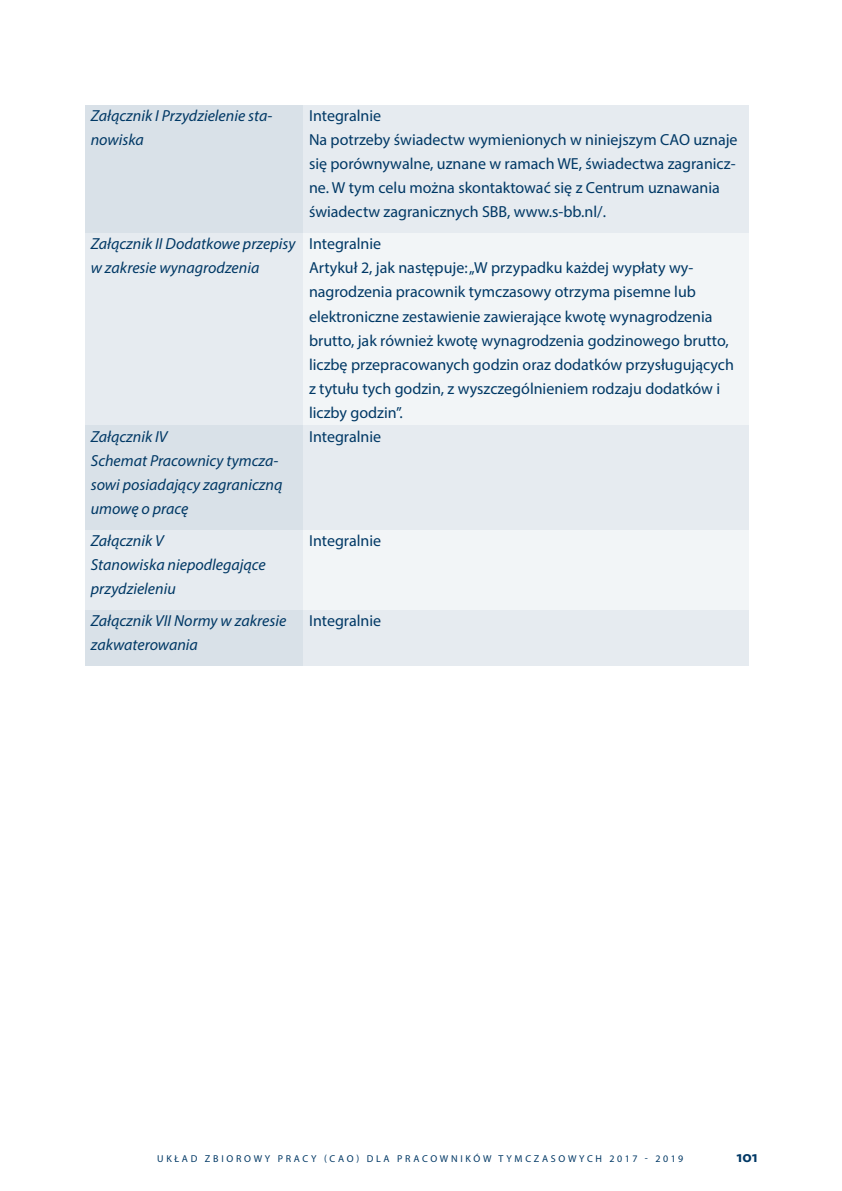
<style>
.page{position:relative;width:842px;height:1191px;background:#fff}
.page>*{position:absolute;margin:0;border:0;box-sizing:border-box;transform-origin:0 0}
.t1{font:16px/24px "Myriad Pro";color:#003865}
.t2{font:italic 16px/24px "Myriad Pro";color:#003865}
.t3{font:700 16px "Kievit";color:#003865}
.t4{font:10px "Myriad Pro";letter-spacing:.27em;color:#003865}
</style>
<div class="page">
<div style="left:85px;top:105px;width:218px;height:128px;background:#d9e1e8"></div>
<div style="left:303px;top:105px;width:445px;height:128px;background:#e6ebf0"></div>
<div style="left:85px;top:233px;width:218px;height:192px;background:#e6ebf0"></div>
<div style="left:303px;top:233px;width:445px;height:192px;background:#f2f5f7"></div>
<div style="left:85px;top:425px;width:218px;height:104px;background:#d9e1e8"></div>
<div style="left:303px;top:425px;width:445px;height:104px;background:#e6ebf0"></div>
<div style="left:85px;top:529px;width:218px;height:80px;background:#e6ebf0"></div>
<div style="left:303px;top:529px;width:445px;height:80px;background:#f2f5f7"></div>
<div style="left:85px;top:609px;width:218px;height:56px;background:#d9e1e8"></div>
<div style="left:303px;top:609px;width:445px;height:56px;background:#e6ebf0"></div>
<p class="t2" style="left:91px;top:104px;width:183px">Załącznik I Przydzielenie sta&shy;nowiska</p>
<p class="t1" style="left:309px;top:104px;width:430px">Integralnie<br>Na potrzeby świadectw wymienionych w niniejszym CAO uznaje się porównywalne, uznane w ramach WE, świadectwa zagranicz&shy;ne. W tym celu można skontaktować się z Centrum uznawania świadectw zagranicznych SBB, www.s-bb.nl/.</p>
<p class="t2" style="left:91px;top:232px;width:206px">Załącznik II Dodatkowe przepisy w zakresie wynagrodzenia</p>
<p class="t1" style="left:309px;top:232px;width:426px">Integralnie<br>Artykuł 2, jak następuje: „W przypadku każdej wypłaty wy&shy;nagrodzenia pracownik tymczasowy otrzyma pisemne lub elektroniczne zestawienie zawierające kwotę wynagrodzenia brutto, jak również kwotę wynagrodzenia godzinowego brutto, liczbę przepracowanych godzin oraz dodatków przysługujących z tytułu tych godzin, z wyszczególnieniem rodzaju dodatków i liczby godzin”.</p>
<p class="t2" style="left:91px;top:424px;width:193px">Załącznik IV<br>Schemat Pracownicy tymcza&shy;sowi posiadający zagraniczną umowę o pracę</p>
<p class="t1" style="left:309px;top:424px;width:74px">Integralnie</p>
<p class="t2" style="left:91px;top:528px;width:177px">Załącznik V<br>Stanowiska niepodlegające przydzieleniu</p>
<p class="t1" style="left:309px;top:528px;width:74px">Integralnie</p>
<p class="t2" style="left:91px;top:608px;width:197px">Załącznik VII Normy w zakresie zakwaterowania</p>
<p class="t1" style="left:309px;top:608px;width:74px">Integralnie</p>
<p class="t4" style="left:157px;top:1152px;width:528px">UKŁAD ZBIOROWY PRACY (CAO) DLA PRACOWNIKÓW TYMCZASOWYCH 2017 - 2019</p>
<p class="t3" style="left:736px;top:1147px;width:23px">101</p>
</div>
